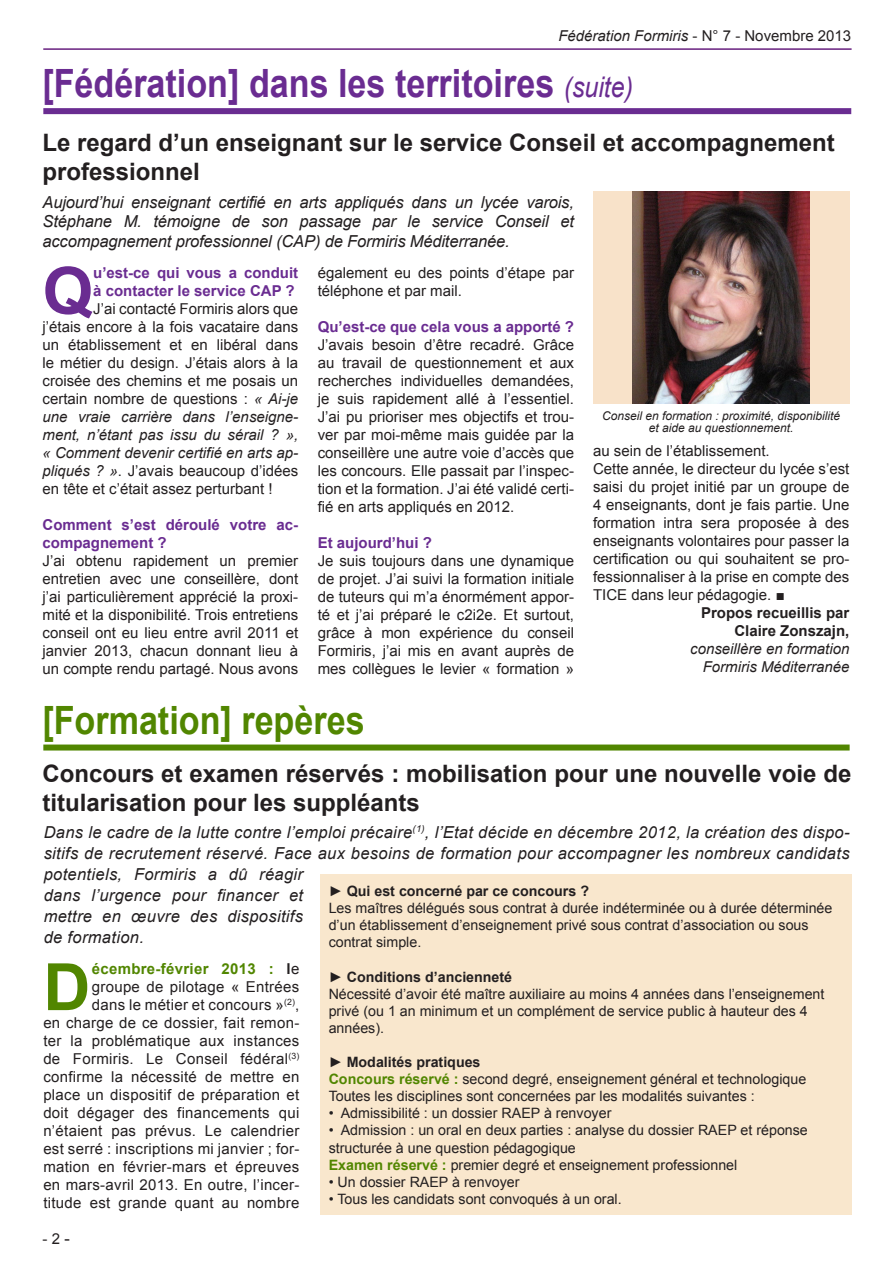
<style>
.page{position:relative;width:893px;height:1263px;background:#fff}
.page>*{position:absolute;margin:0;border:0;box-sizing:border-box;transform-origin:0 0}
.t1{font:700 65.25px "Arial";color:#518600}
.t2{font:700 65.25px "Arial";color:#6a2c91}
.t3{font:700 39px "Arial";color:#6a2c91;scale:.87 1}
.t4{font:700 39px "Arial";color:#518600;scale:.87 1}
.t5{font:700 24px/28.8px "Arial";color:#231f20}
.t6{font:italic 16.5px/21px "Arial";letter-spacing:.02em;color:#231f20}
.t7{font:15px/18px "Arial";letter-spacing:.02em;color:#231f20;text-align:justify}
.t8{font:700 15px/18px "Arial";color:#6a2c91}
.t9{font:italic 15px "Arial";color:#231f20}
.t10{font:15px/18px "Arial";color:#231f20}
.t11{font:700 15px "Arial";color:#231f20}
.t12{font:14.25px/17.1px "Arial";color:#231f20}
.t13{font:700 14.25px "Arial";color:#231f20}
.t14{font:italic 12px "Arial";color:#231f20}
.s1{font-style:normal}
.s2{font-weight:400;font-style:italic;font-size:28.5px}
.s3{font-style:italic}
.s4{font-weight:400}
.s5{font-weight:700;color:#518600}
.s6{font-weight:700}
.s7{font-family:"Times New Roman";font-size:18px}
</style>
<div class="page">
<hr style="left:43px;top:48px;width:809px;height:2px;background:#682080">
<div style="left:43px;top:108px;width:808px;height:6px;background:#6a2c91"></div>
<div style="left:43px;top:744px;width:807px;height:6px;background:#518600"></div>
<div style="left:320px;top:874px;width:531px;height:341px;background:#f9e7cd"></div>
<div style="left:593px;top:192px;width:256px;height:212px;background:#f8e2c9"></div>
<img style="left:633px;top:192px;width:177px;height:212px">
<p class="t9" style="left:558px;top:26px;width:294px">Fédération Formiris <span class="s1">- N° 7 - Novembre 2013</span></p>
<p class="t3" style="left:42px;top:58px;width:680px">[Fédération] dans les territoires <span class="s2">(suite)</span></p>
<p class="t5" style="left:42px;top:129px;width:794px">Le regard d’un enseignant sur le service Conseil et accompagnement professionnel</p>
<p class="t6" style="left:43px;top:192px;width:533px;line-height:19.8px;text-align:justify">Aujourd’hui enseignant certifié en arts appliqués dans un lycée varois, Stéphane M. témoigne de son passage par le service Conseil et accompagnement professionnel (CAP) de Formiris Méditerranée.</p>
<p class="t2" style="left:43px;top:247px;width:52px">Q</p>
<p class="t8" style="left:93px;top:264px;width:206px">u’est-ce qui vous a conduit à contacter le service CAP ?</p>
<p class="t10" style="left:318px;top:264px;width:258px">également eu des points d’étape par téléphone et par mail.</p>
<p class="t8" style="left:318px;top:318px;width:258px">Qu’est-ce que cela vous a apporté ?</p>
<p class="t7" style="left:318px;top:336px;width:258px">J’avais besoin d’être recadré. Grâce au travail de questionnement et aux recherches individuelles demandées, je suis rapidement allé à l’essentiel.<br>J’ai pu prioriser mes objectifs et trou&shy;ver par moi-même mais guidée par la conseillère une autre voie d’accès que les concours. Elle passait par l’inspec&shy;tion et la formation. J’ai été validé certi&shy;fié en arts appliqués en 2012.</p>
<p class="t8" style="left:318px;top:534px;width:116px">Et aujourd’hui ?</p>
<p class="t7" style="left:318px;top:552px;width:258px">Je suis toujours dans une dynamique de projet. J’ai suivi la formation initiale de tuteurs qui m’a énormément appor&shy;té et j’ai préparé le c2i2e. Et surtout, grâce à mon expérience du conseil Formiris, j’ai mis en avant auprès de mes collègues le levier « formation »</p>
<p class="t7" style="left:43px;top:300px;width:257px;text-indent:51px">J’ai contacté Formiris alors que j’étais encore à la fois vacataire dans un établissement et en libéral dans le métier du design. J’étais alors à la croisée des chemins et me posais un certain nombre de questions : <span class="s3">« Ai-je une vraie carrière dans l’enseigne&shy;ment, n’étant pas issu du sérail ? », « Comment devenir certifié en arts ap&shy;pliqués ? »</span>. J’avais beaucoup d’idées en tête et c’était assez perturbant !</p>
<p class="t8" style="left:43px;top:516px;width:257px">Comment s’est déroulé votre ac&shy;compagnement ?</p>
<p class="t7" style="left:43px;top:552px;width:257px">J’ai obtenu rapidement un premier entretien avec une conseillère, dont j’ai particulièrement apprécié la proxi&shy;mité et la disponibilité. Trois entretiens conseil ont eu lieu entre avril 2011 et janvier 2013, chacun donnant lieu à un compte rendu partagé. Nous avons</p>
<p class="t4" style="left:42px;top:694px;width:372px">[Formation] repères</p>
<p class="t14" style="left:602px;top:408px;width:240px">Conseil en formation : proximité, disponibilité</p>
<p class="t14" style="left:649px;top:420px;width:146px">et aide au questionnement.</p>
<p class="t10" style="left:593px;top:442px;width:178px">au sein de l’établissement.</p>
<p class="t7" style="left:593px;top:460px;width:258px">Cette année, le directeur du lycée s’est saisi du projet initié par un groupe de 4 enseignants, dont je fais partie. Une formation intra sera proposée à des enseignants volontaires pour passer la certification ou qui souhaitent se pro&shy;fessionnaliser à la prise en compte des TICE dans leur pédagogie. ■</p>
<p class="t11" style="left:701px;top:603px;width:150px">Propos recueillis par</p>
<p class="t11" style="left:734px;top:621px;width:117px">Claire Zonszajn,</p>
<p class="t9" style="left:690px;top:639px;width:161px">conseillère en formation</p>
<p class="t9" style="left:703px;top:657px;width:148px">Formiris Méditerranée</p>
<p class="t5" style="left:42px;top:760px;width:810px">Concours et examen réservés : mobilisation pour une nouvelle voie de titularisation pour les suppléants</p>
<p class="t6" style="left:44px;top:822px;width:807px">Dans le cadre de la lutte contre l’emploi précaire<sup>(1)</sup>, l’Etat décide en décembre 2012, la création des dispo&shy;sitifs de recrutement réservé. Face aux besoins de formation pour accompagner les nombreux candidats potentiels, Formiris a dû réagir<br>dans l’urgence pour financer et<br>mettre en œuvre des dispositifs<br>de formation.</p>
<p class="t13" style="left:329px;top:881px;width:262px"><span class="s4">►</span> Qui est concerné par ce concours ?</p>
<p class="t12" style="left:329px;top:900px;width:505px">Les maîtres délégués sous contrat à durée indéterminée ou à durée déterminée d’un établissement d’enseignement privé sous contrat d’association ou sous contrat simple.</p>
<p class="t13" style="left:329px;top:967px;width:185px"><span class="s4">►</span> Conditions d’ancienneté</p>
<p class="t12" style="left:329px;top:985px;width:497px">Nécessité d’avoir été maître auxiliaire au moins 4 années dans l’enseignement privé (ou 1 an minimum et un complément de service public à hauteur des 4 années).</p>
<p class="t13" style="left:329px;top:1052px;width:153px"><span class="s4">►</span> Modalités pratiques</p>
<p class="t12" style="left:329px;top:1071px;width:479px"><span class="s5">Concours réservé :</span> second degré, enseignement général et technologique</p>
<p class="t12" style="left:329px;top:1088px;width:428px">Toutes les disciplines sont concernées par les modalités suivantes :</p>
<p class="t12" style="left:329px;top:1105px;width:284px">• Admissibilité : un dossier RAEP à renvoyer</p>
<p class="t12" style="left:329px;top:1122px;width:481px">• Admission : un oral en deux parties : analyse du dossier RAEP et réponse structurée à une question pédagogique</p>
<p class="t12" style="left:329px;top:1156px;width:410px"><span class="s5">Examen réservé :</span> premier degré et enseignement professionnel</p>
<p class="t12" style="left:329px;top:1173px;width:192px">• Un dossier RAEP à renvoyer</p>
<p class="t12" style="left:329px;top:1190px;width:295px">• Tous les candidats sont convoqués à un oral.</p>
<p class="t7" style="left:43px;top:960px;width:258px;text-align:right"><span class="s5">écembre-février 2013 :</span> <span class="s6">l</span>e groupe de pilotage « Entrées<br>dans le métier et concours »<sup>(2)</sup>,<br>en charge de ce dossier, fait remon&shy;ter la problématique aux instances de Formiris. Le Conseil fédéral<sup>(3) </sup>confirme la nécessité de mettre en place un dispositif de préparation et doit dégager des financements qui n’étaient pas prévus. Le calendrier est serré : inscriptions mi janvier ; for&shy;mation en février-mars et épreuves en mars-avril 2013. En outre, l’incer&shy;titude est grande quant au nombre</p>
<p class="t1" style="left:43px;top:944px;width:49px">D</p>
<p class="t7" style="left:43px;top:1229px;width:29px">- 2 <span class="s7">-</span></p>
</div>
